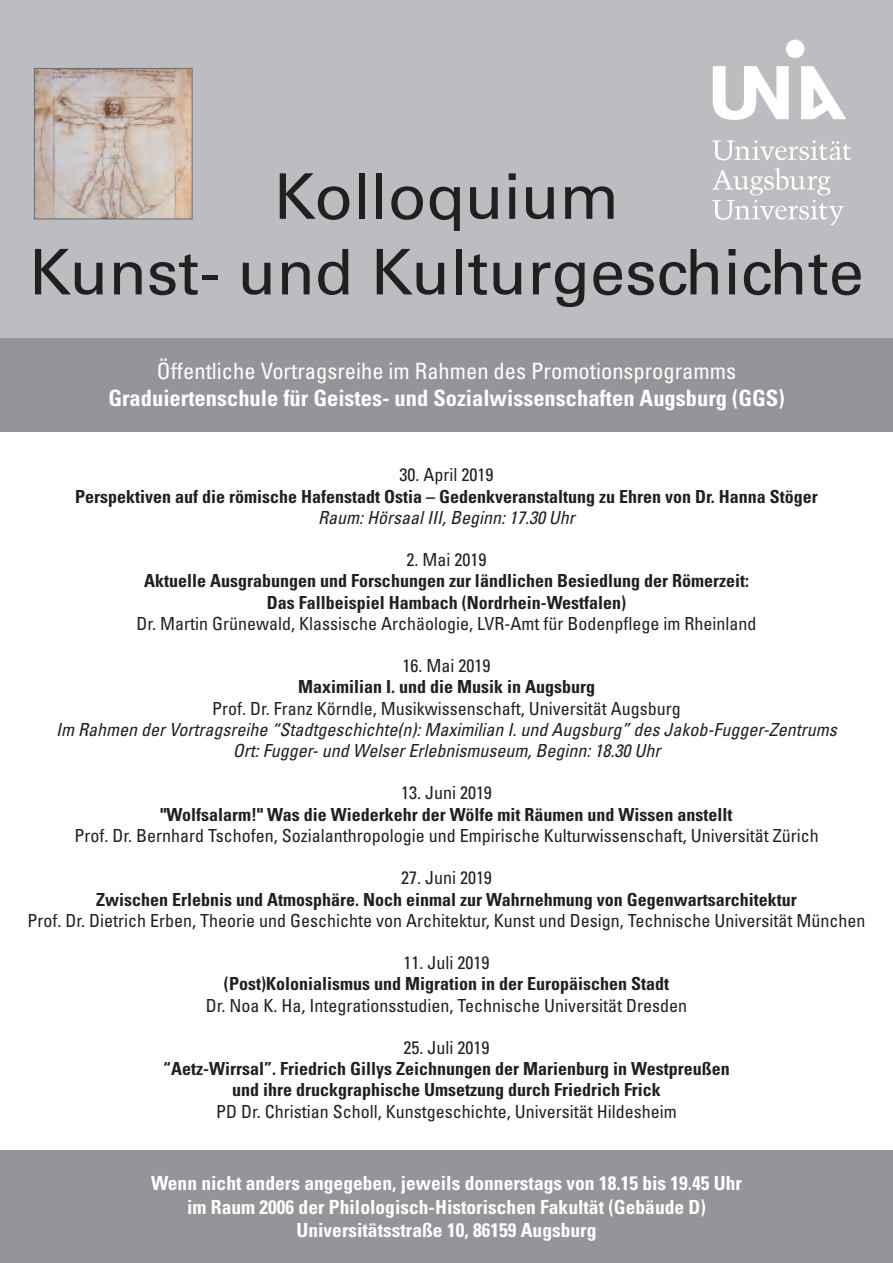
<style>
.page{position:relative;width:893px;height:1263px;background:#fff}
.page>*{position:absolute;margin:0;border:0;box-sizing:border-box;transform-origin:0 0}
.t1{font:63px/75.6px "Univers LT Std";color:#231f20;text-align:center}
.t2{font:700 condensed 22.5px "Univers LT Std";color:#fff}
.t3{font:condensed 22.5px "Univers LT Std";color:#fff}
.t4{font:700 condensed 19.5px/23.4px "Univers LT Std";color:#fff;text-align:center}
.t5{font:700 condensed 18px/21.1px "Univers LT Std";color:#231f20;text-align:center}
.t6{font:condensed 18px "Univers LT Std";color:#231f20}
.t7{font:italic condensed 18px/21.1px "Univers LT Std";color:#231f20;text-align:center}
</style>
<div class="page">
<div style="left:0;top:338px;width:893px;height:94px;background:#939598"></div>
<div style="left:0;top:0;width:893px;height:338px;background:#bcbdc0"></div>
<img style="left:36px;top:70px;width:155px;height:147px">
<div style="left:34px;top:68px;width:159px;height:151px;border:1px solid #6c6d70"></div>
<svg style="left:713px;top:40px;width:133px;height:80px"></svg>
<svg style="left:712px;top:140px;width:139px;height:20px"></svg>
<svg style="left:712px;top:168px;width:132px;height:57px"></svg>
<div style="left:0;top:1150px;width:893px;height:113px;background:#939598"></div>
<h1 class="t1" style="left:29px;top:164px;width:836px">Kolloquium<br>Kunst- und Kulturgeschichte</h1>
<p class="t3" style="left:157px;top:363px;width:581px">Öffentliche Vortragsreihe im Rahmen des Promotionsprogramms</p>
<p class="t2" style="left:108px;top:390px;width:678px">Graduiertenschule für Geistes- und Sozialwissenschaften Augsburg (GGS)</p>
<p class="t6" style="left:400px;top:468px;width:95px">30. April 2019</p>
<p class="t5" style="left:75px;top:487px;width:744px">Perspektiven auf die römische Hafenstadt Ostia – Gedenkveranstaltung zu Ehren von Dr. Hanna Stöger</p>
<p class="t7" style="left:318px;top:508px;width:258px">Raum: Hörsaal III, Beginn: 17.30 Uhr</p>
<p class="t6" style="left:407px;top:553px;width:81px">2. Mai 2019</p>
<p class="t5" style="left:144px;top:572px;width:606px">Aktuelle Ausgrabungen und Forschungen zur ländlichen Besiedlung der Römerzeit:<br>Das Fallbeispiel Hambach (Nordrhein-Westfalen)</p>
<p class="t6" style="left:136px;top:617px;width:622px">Dr. Martin Grünewald, Klassische Archäologie, LVR-Amt für Bodenpflege im Rheinland</p>
<p class="t6" style="left:403px;top:659px;width:89px">16. Mai 2019</p>
<p class="t5" style="left:298px;top:678px;width:298px">Maximilian I. und die Musik in Augsburg</p>
<p class="t6" style="left:212px;top:702px;width:470px">Prof. Dr. Franz Körndle, Musikwissenschaft, Universität Augsburg</p>
<p class="t7" style="left:56px;top:720px;width:782px">Im Rahmen der Vortragsreihe “Stadtgeschichte(n): Maximilian I. und Augsburg” des Jakob-Fugger-Zentrums<br>Ort: Fugger- und Welser Erlebnismuseum, Beginn: 18.30 Uhr</p>
<p class="t6" style="left:401px;top:786px;width:92px">13. Juni 2019</p>
<p class="t5" style="left:161px;top:805px;width:573px">"Wolfsalarm!" Was die Wiederkehr der Wölfe mit Räumen und Wissen anstellt</p>
<p class="t6" style="left:74px;top:829px;width:746px">Prof. Dr. Bernhard Tschofen, Sozialanthropologie und Empirische Kulturwissenschaft, Universität Zürich</p>
<p class="t6" style="left:401px;top:871px;width:92px">27. Juni 2019</p>
<p class="t5" style="left:96px;top:890px;width:702px">Zwischen Erlebnis und Atmosphäre. Noch einmal zur Wahrnehmung von Gegenwartsarchitektur</p>
<p class="t6" style="left:28px;top:914px;width:839px">Prof. Dr. Dietrich Erben, Theorie und Geschichte von Architektur, Kunst und Design, Technische Universität München</p>
<p class="t6" style="left:404px;top:956px;width:87px">11. Juli 2019</p>
<p class="t5" style="left:224px;top:975px;width:446px">(Post)Kolonialismus und Migration in der Europäischen Stadt</p>
<p class="t6" style="left:206px;top:998px;width:483px">Dr. Noa K. Ha, Integrationsstudien, Technische Universität Dresden</p>
<p class="t6" style="left:404px;top:1041px;width:87px">25. Juli 2019</p>
<p class="t5" style="left:163px;top:1060px;width:568px">“Aetz-Wirrsal”. Friedrich Gillys Zeichnungen der Marienburg in Westpreußen und ihre druckgraphische Umsetzung durch Friedrich Frick</p>
<p class="t6" style="left:216px;top:1105px;width:462px">PD Dr. Christian Scholl, Kunstgeschichte, Universität Hildesheim</p>
<p class="t4" style="left:151px;top:1173px;width:592px">Wenn nicht anders angegeben, jeweils donnerstags von 18.15 bis 19.45 Uhr im Raum 2006 der Philologisch-Historischen Fakultät (Gebäude D)<br>Universitätsstraße 10, 86159 Augsburg</p>
</div>
